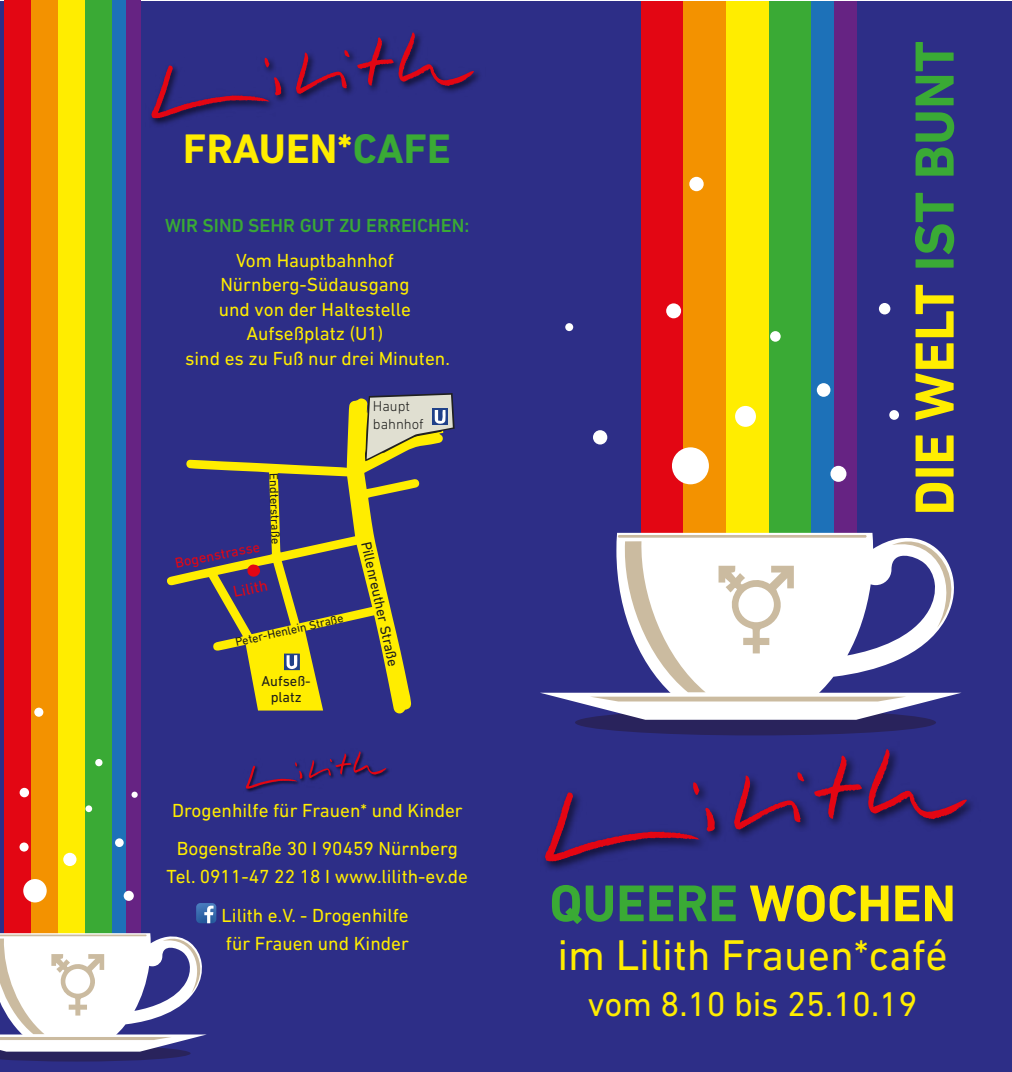
<style>
.page{position:relative;width:1012px;height:1072px;background:#fff}
.page>*{position:absolute;margin:0;border:0;box-sizing:border-box;transform-origin:0 0}
.t1{font:700 56px "DIN Next LT Pro";color:#ffed00}
.t2{font:700 52.5px "DIN Next LT Pro";color:#3aaa35}
.t3{font:43.75px "DIN Next LT Pro";color:#ffed00}
.t4{font:700 42px "DIN Next LT Pro";color:#ffed00}
.t5{font:35px "DIN Next LT Pro";color:#ffed00}
.t6{font:19.25px/24.5px "DIN Next LT Pro";color:#ffed00;text-align:center}
.t7{font:500 19.25px "DIN Next LT Pro";color:#3aaa35}
.t8{font:16.1px "DIN Next LT Pro";color:#e30613}
.t9{font:14.53px/16.1px "DIN Next LT Pro";color:#1d1d1b;text-align:center}
.t10{font:14.53px "DIN Next LT Pro";color:#e30613}
.t11{font:300 14.53px/17.8px "DIN Next LT Pro";color:#1d1d1b}
.t12{font:12.6px "DIN Next LT Pro";color:#1d1d1b}
.t13{font:12.08px "DIN Next LT Pro";color:#1d1d1b}
.s1{color:#3aaa35}
.s2{color:#ffed00}
</style>
<div class="page">
<div style="left:0;top:1px;width:1012px;height:1070px;background:#2d2e87"></div>
<img style="left:545px;top:801px;width:427px;height:69px">
<svg style="left:545px;top:749px;width:422px;height:112px"></svg>
<div style="left:641px;top:1px;width:45px;height:604px;background:#e30613"></div>
<div style="left:684px;top:1px;width:45px;height:604px;background:#f39200"></div>
<div style="left:726px;top:1px;width:46px;height:604px;background:#ffed00"></div>
<div style="left:769px;top:1px;width:45px;height:604px;background:#3aaa35"></div>
<div style="left:812px;top:1px;width:45px;height:604px;background:#1d71b8"></div>
<div style="left:834px;top:1px;width:23px;height:604px;background:#662383"></div>
<div style="left:575px;top:709px;width:361px;height:26px;background:#29235c;border-radius:50%"></div>
<div style="left:4px;top:0;width:28px;height:979px;background:#e30613"></div>
<div style="left:31px;top:0;width:28px;height:979px;background:#f39200"></div>
<div style="left:58px;top:0;width:28px;height:979px;background:#ffed00"></div>
<div style="left:85px;top:0;width:28px;height:979px;background:#3aaa35"></div>
<div style="left:112px;top:0;width:28px;height:979px;background:#1d71b8"></div>
<div style="left:126px;top:0;width:14px;height:979px;background:#662383"></div>
<div style="left:63px;top:852px;width:13px;height:14px;background:#fff;border-radius:50%"></div>
<div style="left:23px;top:879px;width:24px;height:23px;background:#fff;border-radius:50%"></div>
<div style="left:20px;top:842px;width:9px;height:9px;background:#fff;border-radius:50%"></div>
<div style="left:124px;top:890px;width:10px;height:10px;background:#fff;border-radius:50%"></div>
<div style="left:115px;top:838px;width:9px;height:9px;background:#fff;border-radius:50%"></div>
<svg style="left:132px;top:791px;width:6px;height:6px"></svg>
<div style="left:85px;top:805px;width:7px;height:7px;background:#fff;border-radius:50%"></div>
<div style="left:20px;top:787px;width:9px;height:10px;background:#fff;border-radius:50%"></div>
<div style="left:95px;top:759px;width:8px;height:7px;background:#fff;border-radius:50%"></div>
<div style="left:34px;top:707px;width:9px;height:9px;background:#fff;border-radius:50%"></div>
<div style="left:735px;top:406px;width:21px;height:21px;background:#fff;border-radius:50%"></div>
<div style="left:672px;top:447px;width:37px;height:37px;background:#fff;border-radius:50%"></div>
<div style="left:593px;top:430px;width:14px;height:14px;background:#fff;border-radius:50%"></div>
<div style="left:830px;top:466px;width:16px;height:16px;background:#fff;border-radius:50%"></div>
<div style="left:817px;top:383px;width:13px;height:14px;background:#fff;border-radius:50%"></div>
<div style="left:889px;top:410px;width:10px;height:10px;background:#fff;border-radius:50%"></div>
<div style="left:770px;top:331px;width:11px;height:11px;background:#fff;border-radius:50%"></div>
<div style="left:666px;top:303px;width:15px;height:15px;background:#fff;border-radius:50%"></div>
<div style="left:879px;top:303px;width:11px;height:11px;background:#fff;border-radius:50%"></div>
<div style="left:565px;top:323px;width:8px;height:8px;background:#fff;border-radius:50%"></div>
<div style="left:689px;top:177px;width:15px;height:14px;background:#fff;border-radius:50%"></div>
<img style="left:151px;top:72px;width:328px;height:53px">
<svg style="left:151px;top:32px;width:323px;height:86px"></svg>
<svg style="left:167px;top:398px;width:253px;height:316px"></svg>
<svg style="left:247px;top:563px;width:14px;height:14px"></svg>
<svg style="left:284px;top:653px;width:16px;height:17px"></svg>
<svg style="left:365px;top:393px;width:90px;height:68px"></svg>
<svg style="left:540px;top:527px;width:421px;height:192px"></svg>
<svg style="left:0;top:929px;width:207px;height:132px"></svg>
<svg style="left:196px;top:903px;width:20px;height:20px"></svg>
<img style="left:245px;top:768px;width:144px;height:24px">
<svg style="left:246px;top:751px;width:140px;height:37px"></svg>
<h3 class="t4" style="left:183px;top:124px;width:269px">FRAUEN*<span class="s1">CAFE</span></h3>
<p class="t7" style="left:165px;top:214px;width:306px">WIR SIND SEHR GUT ZU ERREICHEN:</p>
<p class="t6" style="left:185px;top:248px;width:266px">Vom Hauptbahnhof<br>Nürnberg-Südausgang<br>und von der Haltestelle<br>Aufseßplatz (U1)<br>sind es zu Fuß nur drei Minuten.</p>
<p class="t11" style="left:373px;top:397px;width:52px">Haupt bahnhof</p>
<p class="t12" style="left:281px;top:473px;width:72px;rotate:88deg">Endterstraße</p>
<p class="t10" style="left:174px;top:554px;width:88px;rotate:-11deg">Bogenstrasse</p>
<p class="t9" style="left:373px;top:539px;width:129px;rotate:77deg">Pillenreuther Straße</p>
<p class="t8" style="left:231px;top:583px;width:36px;rotate:-12deg">Lilith</p>
<p class="t13" style="left:234px;top:636px;width:112px;rotate:-13deg">Peter-Henlein Straße</p>
<p class="t9" style="left:262px;top:673px;width:51px">Aufseß&shy;platz</p>
<p class="t6" style="left:172px;top:790px;width:292px;line-height:38.5px;text-align:left">Drogenhilfe für Frauen* und Kinder<br>Bogenstraße 30 I 90459 Nürnberg</p>
<p class="t6" style="left:167px;top:857px;width:303px;line-height:38.5px">Tel. 0911-47 22 18 I www.lilith-ev.de<br>Lilith e.V. - Drogenhilfe</p>
<p class="t6" style="left:226px;top:930px;width:185px">für Frauen und Kinder</p>
<h1 class="t1" style="left:902px;top:515px;width:476px;rotate:-90deg">DIE WELT <span class="s1">IST BUNT</span></h1>
<h2 class="t2" style="left:549px;top:872px;width:408px">QUEERE <span class="s2">WOCHEN</span></h2>
<h3 class="t3" style="left:557px;top:930px;width:392px">im Lilith Frauen*café</h3>
<h3 class="t5" style="left:588px;top:983px;width:331px">vom 8.10 bis 25.10.19</h3>
</div>
